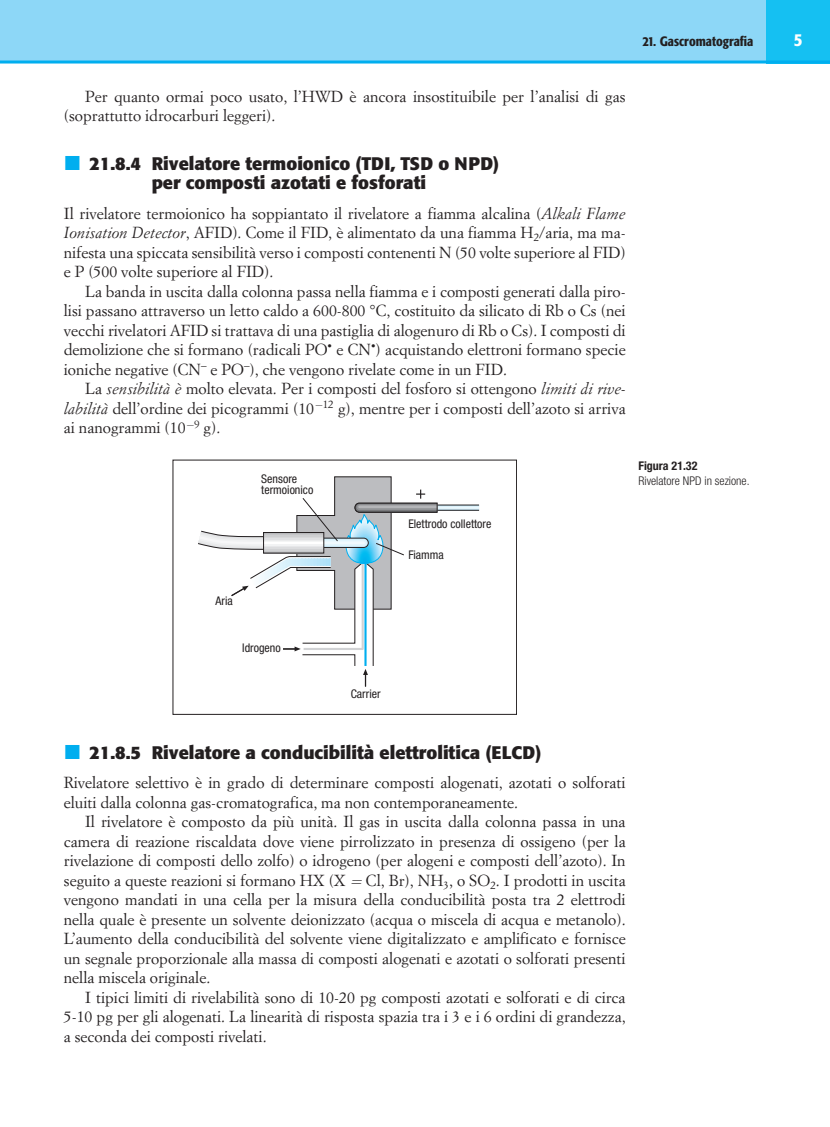
<style>
.page{position:relative;width:830px;height:1127px;background:#fff}
.page>*{position:absolute;margin:0;border:0;box-sizing:border-box;transform-origin:0 0}
.t1{font:700 18px/19.5px "Formata";color:#231f20}
.t2{font:500 condensed 18px "Formata";color:#fff}
.t3{font:15.75px/19.5px "Simoncini Garamond";color:#231f20;text-align:justify}
.t4{font:500 condensed 13.5px "Formata";color:#231f20}
.t5{font:condensed 12px/12px "Helvetica Neue LT Std";color:#231f20}
.t6{font:300 condensed 12px "Helvetica Neue";color:#231f20}
.t7{font:700 condensed 12px "Helvetica Neue";color:#231f20}
.s1{font-style:italic}
</style>
<div class="page">
<div style="left:0;top:0;width:829px;height:62px;background:#8dd7f7"></div>
<div style="left:765px;top:0;width:64px;height:63px;background:#15c0f2"></div>
<hr style="left:0;top:61px;width:829px;height:3px;background:#00aeef">
<svg style="left:198px;top:476px;width:281px;height:210px"></svg>
<p class="t4" style="left:642px;top:33px;width:112px">21. Gascromatografia</p>
<p class="t2" style="left:793px;top:28px;width:10px">5</p>
<p class="t3" style="left:64px;top:86px;width:563px;text-indent:21px">Per quanto ormai poco usato, l’HWD è ancora insostituibile per l’analisi di gas (soprattutto idrocarburi leggeri).</p>
<p class="t1" style="left:152px;top:154px;width:349px;text-indent:-62px">21.8.4 Rivelatore termoionico (TDI, TSD o NPD) per composti azotati e fosforati</p>
<p class="t3" style="left:64px;top:203px;width:563px">Il rivelatore termoionico ha soppiantato il rivelatore a fiamma alcalina (<span class="s1">Alkali Flame Ionisation Detector</span>, AFID). Come il FID, è alimentato da una fiamma H<sub>2</sub>/aria, ma ma&shy;nifesta una spiccata sensibilità verso i composti contenenti N (50 volte superiore al FID) e P (500 volte superiore al FID).</p>
<p class="t3" style="left:64px;top:281px;width:563px;text-indent:21px">La banda in uscita dalla colonna passa nella fiamma e i composti generati dalla piro&shy;lisi passano attraverso un letto caldo a 600-800 °C, costituito da silicato di Rb o Cs (nei vecchi rivelatori AFID si trattava di una pastiglia di alogenuro di Rb o Cs). I composti di demolizione che si formano (radicali PO<sup>•</sup> e CN<sup>•</sup>) acquistando elettroni formano specie ioniche negative (CN<sup>–</sup> e PO<sup>–</sup>), che vengono rivelate come in un FID.</p>
<p class="t3" style="left:64px;top:378px;width:563px;text-indent:21px">La <span class="s1">sensibilità è</span> molto elevata. Per i composti del fosforo si ottengono <span class="s1">limiti di rive&shy;labilità</span> dell’ordine dei picogrammi (10 <sup>12</sup> g), mentre per i composti dell’azoto si arriva ai nanogrammi (10 <sup>9</sup> g).</p>
<p class="t5" style="left:261px;top:472px;width:54px">Sensore termoionico</p>
<p class="t5" style="left:408px;top:517px;width:84px">Elettrodo collettore</p>
<p class="t5" style="left:408px;top:548px;width:37px">Fiamma</p>
<p class="t7" style="left:638px;top:459px;width:61px">Figura 21.32</p>
<p class="t6" style="left:638px;top:474px;width:112px">Rivelatore NPD in sezione.</p>
<p class="t5" style="left:215px;top:594px;width:19px">Aria</p>
<p class="t5" style="left:242px;top:642px;width:40px">Idrogeno</p>
<p class="t5" style="left:350px;top:687px;width:31px">Carrier</p>
<p class="t1" style="left:89px;top:743px;width:453px">21.8.5 Rivelatore a conducibilità elettrolitica (ELCD)</p>
<p class="t3" style="left:64px;top:773px;width:563px">Rivelatore selettivo è in grado di determinare composti alogenati, azotati o solforati eluiti dalla colonna gas-cromatografica, ma non contemporaneamente.</p>
<p class="t3" style="left:64px;top:812px;width:563px;text-indent:21px">Il rivelatore è composto da più unità. Il gas in uscita dalla colonna passa in una camera di reazione riscaldata dove viene pirrolizzato in presenza di ossigeno (per la rivelazione di composti dello zolfo) o idrogeno (per alogeni e composti dell’azoto). In seguito a queste reazioni si formano HX (X</p>
<p class="t3" style="left:64px;top:870px;width:563px;text-indent:302px">Cl, Br), NH<sub>3</sub>, o SO<sub>2</sub>. I prodotti in uscita vengono mandati in una cella per la misura della conducibilità posta tra 2 elettrodi nella quale è presente un solvente deionizzato (acqua o miscela di acqua e metanolo).<br>L’aumento della conducibilità del solvente viene digitalizzato e amplificato e fornisce un segnale proporzionale alla massa di composti alogenati e azotati o solforati presenti nella miscela originale.</p>
<p class="t3" style="left:64px;top:987px;width:563px;text-indent:21px">I tipici limiti di rivelabilità sono di 10-20 pg composti azotati e solforati e di circa 5-10 pg per gli alogenati. La linearità di risposta spazia tra i 3 e i 6 ordini di grandezza, a seconda dei composti rivelati.</p>
</div>
